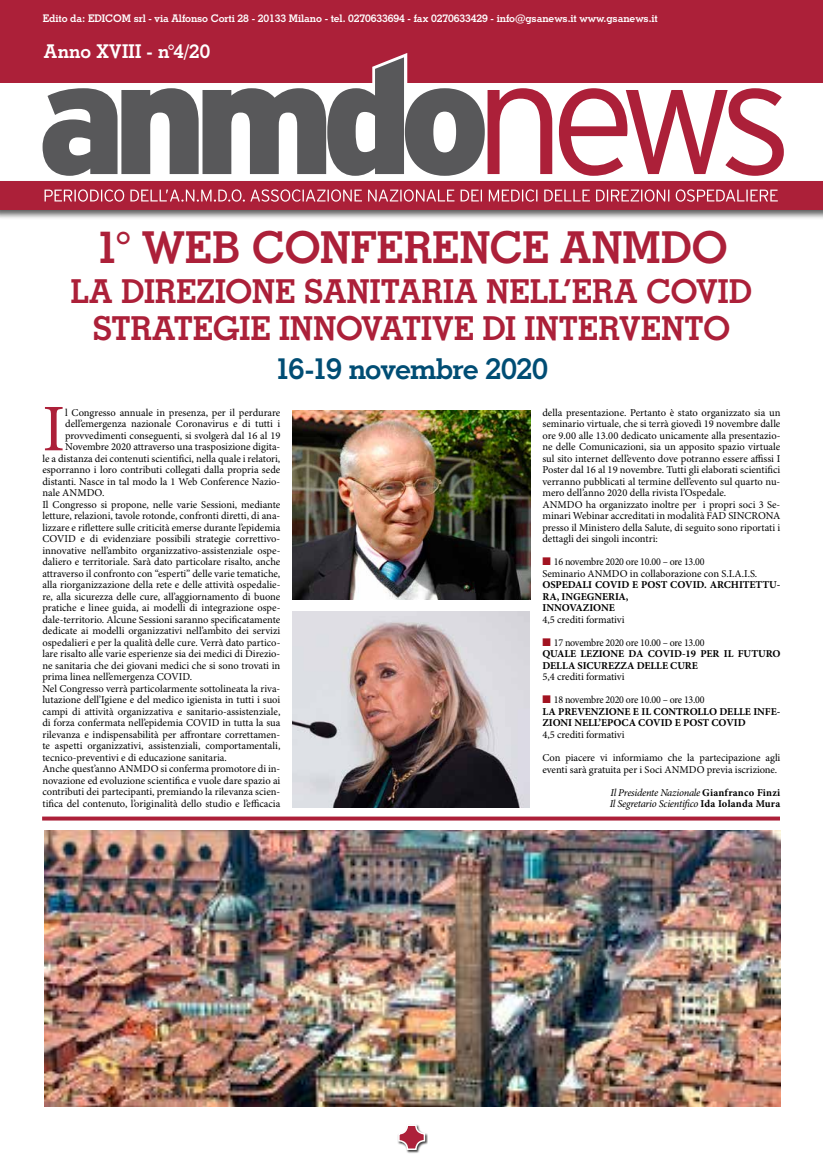
<style>
.page{position:relative;width:823px;height:1163px;background:#fff}
.page>*{position:absolute;margin:0;border:0;box-sizing:border-box;transform-origin:0 0}
.t1{font:66.6px "Minion Pro";color:#ac2039}
.t2{font:700 44px "Stymie BT";letter-spacing:-.01em;color:#ac2039}
.t3{font:700 33px/37px "Stymie BT";letter-spacing:-.01em;color:#ac2039;text-align:center}
.t4{font:700 29px "Stymie BT";letter-spacing:-.03em;color:#004d74}
.t5{font:700 19px "Stymie BT";letter-spacing:.015em;color:#fff}
.t6{font:10.5px/11.5px "Minion Pro";color:#000}
.t7{font:700 10.5px/11.5px "Minion Pro";letter-spacing:-.005em;color:#000}
.t8{font:700 10.5px "Stymie BT";letter-spacing:-.01em;color:#fff}
.t9{font:10.5px/11.5px "Minion Pro";color:#000;scale:.95 1}
.t10{font:italic 10.5px "Minion Pro";letter-spacing:-.025em;color:#000}
.s1{color:#a21321}
.s2{font-weight:400}
.s3{font-style:italic}
.s4{font-weight:700}
.s5{font-weight:700;font-style:normal}
</style>
<div class="page">
<div style="left:397px;top:1123px;width:31px;height:30px;background:#000;opacity:.75"></div>
<svg style="left:398px;top:1124px;width:26px;height:24px"></svg>
<div style="left:398px;top:1124px;width:27px;height:25px;border:2px solid #fff;border-radius:9px"></div>
<div style="left:0;top:0;width:822px;height:82px;background:#ac2039"></div>
<svg style="left:43px;top:57px;width:365px;height:100px"></svg>
<div style="left:0;top:179px;width:822px;height:41px;background:#000;opacity:.65"></div>
<div style="left:0;top:181px;width:822px;height:29px;background:#ac2039"></div>
<svg style="left:44px;top:67px;width:745px;height:135px"></svg>
<svg style="left:42px;top:816px;width:737px;height:4px;background:#b73e54"></svg>
<img style="left:292px;top:611px;width:237px;height:195px">
<img style="left:292px;top:410px;width:238px;height:189px">
<img style="left:44px;top:830px;width:736px;height:275px">
<p class="t8" style="left:43px;top:12px;width:616px">Edito da: EDICOM srl - via Alfonso Corti 28 - 20133 Milano - tel. 0270633694 - fax 0270633429 - info@gsanews.it www.gsanews.it</p>
<h3 class="t5" style="left:44px;top:40px;width:168px">Anno XVIII - n°4/20</h3>
<h2 class="t2" style="left:95px;top:220px;width:634px">1° WEB CONFERENCE ANMDO</h2>
<h3 class="t3" style="left:70px;top:272px;width:683px">LA DIREZIONE SANITARIA NELL’ERA COVID<br>STRATEGIE INNOVATIVE DI INTERVENTO</h3>
<h3 class="t4" style="left:274px;top:350px;width:275px">16-19 novembre 2020</h3>
<h1 class="t1" style="left:42px;top:389px;width:24px">I</h1>
<p class="t6" style="left:65px;top:407px;width:216px">l Congresso annuale in presenza, per il perdurare</p>
<p class="t6" style="left:65px;top:418px;width:217px">dell’emergenza nazionale Coronavirus e di tutti i</p>
<p class="t6" style="left:65px;top:430px;width:217px">provvedimenti conseguenti, si svolgerà dal 16 al 19</p>
<p class="t6" style="left:65px;top:441px;width:217px">Novembre 2020 attraverso una trasposizione digita-</p>
<p class="t6" style="left:42px;top:453px;width:239px">le a distanza dei contenuti scientifici, nella quale i relatori,</p>
<p class="t6" style="left:42px;top:464px;width:239px">esporranno i loro contributi collegati dalla propria sede</p>
<p class="t6" style="left:42px;top:476px;width:239px">distanti. Nasce in tal modo la 1 Web Conference Nazio-</p>
<p class="t6" style="left:42px;top:487px;width:64px">nale ANMDO.</p>
<p class="t6" style="left:42px;top:499px;width:239px">Il Congresso si propone, nelle varie Sessioni, mediante</p>
<p class="t6" style="left:42px;top:510px;width:239px">letture, relazioni, tavole rotonde, confronti diretti, di ana-</p>
<p class="t6" style="left:42px;top:522px;width:239px">lizzare e riflettere sulle criticità emerse durante l’epidemia</p>
<p class="t6" style="left:42px;top:533px;width:239px">COVID e di evidenziare possibili strategie correttivo-</p>
<p class="t6" style="left:42px;top:545px;width:239px">innovative nell’ambito organizzativo-assistenziale ospe-</p>
<p class="t6" style="left:42px;top:556px;width:239px">daliero e territoriale. Sarà dato particolare risalto, anche</p>
<p class="t6" style="left:42px;top:568px;width:239px">attraverso il confronto con “esperti” delle varie tematiche,</p>
<p class="t6" style="left:42px;top:579px;width:239px">alla riorganizzazione della rete e delle attività ospedalie-</p>
<p class="t6" style="left:42px;top:591px;width:239px">re, alla sicurezza delle cure, all’aggiornamento di buone</p>
<p class="t6" style="left:42px;top:602px;width:239px">pratiche e linee guida, ai modelli di integrazione ospe-</p>
<p class="t6" style="left:42px;top:614px;width:239px">dale-territorio. Alcune Sessioni saranno specificatamente</p>
<p class="t6" style="left:42px;top:625px;width:239px">dedicate ai modelli organizzativi nell’ambito dei servizi</p>
<p class="t6" style="left:42px;top:637px;width:239px">ospedalieri e per la qualità delle cure. Verrà dato partico-</p>
<p class="t6" style="left:42px;top:648px;width:239px">lare risalto alle varie esperienze sia dei medici di Direzio-</p>
<p class="t6" style="left:42px;top:660px;width:239px">ne sanitaria che dei giovani medici che si sono trovati in</p>
<p class="t6" style="left:42px;top:671px;width:151px">prima linea nell’emergenza COVID.</p>
<p class="t6" style="left:42px;top:683px;width:239px">Nel Congresso verrà particolarmente sottolineata la riva-</p>
<p class="t6" style="left:42px;top:694px;width:239px">lutazione dell’Igiene e del medico igienista in tutti i suoi</p>
<p class="t6" style="left:42px;top:706px;width:239px">campi di attività organizzativa e sanitario-assistenziale,</p>
<p class="t6" style="left:42px;top:717px;width:239px">di forza confermata nell’epidemia COVID in tutta la sua</p>
<p class="t6" style="left:42px;top:729px;width:239px">rilevanza e indispensabilità per affrontare correttamen-</p>
<p class="t6" style="left:42px;top:740px;width:239px">te aspetti organizzativi, assistenziali, comportamentali,</p>
<p class="t6" style="left:42px;top:752px;width:186px">tecnico-preventivi e di educazione sanitaria.</p>
<p class="t6" style="left:42px;top:763px;width:239px">Anche quest’anno ANMDO si conferma promotore di in-</p>
<p class="t6" style="left:42px;top:775px;width:239px">novazione ed evoluzione scientifica e vuole dare spazio ai</p>
<p class="t6" style="left:42px;top:786px;width:239px">contributi dei partecipanti, premiando la rilevanza scien-</p>
<p class="t6" style="left:42px;top:798px;width:239px">tifica del contenuto, l’originalità dello studio e l’efficacia</p>
<p class="t6" style="left:542px;top:407px;width:239px">della presentazione. Pertanto è stato organizzato sia un seminario virtuale, che si terrà giovedì 19 novembre dalle ore 9.00 alle 13.00 dedicato unicamente alla presentazio&shy;ne delle Comunicazioni, sia un apposito spazio virtuale sul sito internet dell’evento dove potranno essere affissi I Poster dal 16 al 19 novembre. Tutti gli elaborati scientifici verranno pubblicati al termine dell’evento sul quarto nu&shy;mero dell’anno 2020 della rivista l’Ospedale.<br>ANMDO ha organizzato inoltre per i propri soci 3 Se&shy;minari Webinar accreditati in modalità FAD SINCRONA presso il Ministero della Salute, di seguito sono riportati i dettagli dei singoli incontri:</p>
<p class="t9" style="left:542px;top:556px;width:227px"><span class="s1">■</span> 16 novembre 2020 ore 10.00 – ore 13.00<br>Seminario ANMDO in collaborazione con S.I.A.I.S.</p>
<p class="t7" style="left:542px;top:579px;width:239px">OSPEDALI COVID E POST COVID. ARCHITETTU-<br>RA, INGEGNERIA,<br>INNOVAZIONE</p>
<p class="t6" style="left:542px;top:614px;width:84px">4,5 crediti formativi</p>
<p class="t7" style="left:542px;top:637px;width:239px"><span class="s1">■</span> <span class="s2">17 novembre 2020 ore 10.00 – ore 13.00<br></span>QUALE LEZIONE DA COVID-19 PER IL FUTURO<br>DELLA SICUREZZA DELLE CURE</p>
<p class="t6" style="left:542px;top:671px;width:84px">5,4 crediti formativi</p>
<p class="t7" style="left:542px;top:694px;width:239px"><span class="s1">■</span> <span class="s2">18 novembre 2020 ore 10.00 – ore 13.00<br></span>LA PREVENZIONE E IL CONTROLLO DELLE INFE-<br>ZIONI NELL’EPOCA COVID E POST COVID</p>
<p class="t6" style="left:542px;top:723px;width:239px;line-height:23px">4,5 crediti formativi<br>Con piacere vi informiamo che la partecipazione agli</p>
<p class="t6" style="left:542px;top:758px;width:239px;line-height:23px;text-align:right">eventi sarà gratuita per i Soci ANMDO previa iscrizione.<br><span class="s3">Il Presidente Nazionale</span> <span class="s4">Gianfranco Finzi</span></p>
<p class="t10" style="left:609px;top:797px;width:172px">Il Segretario Scientifico <span class="s5">Ida Iolanda Mura</span></p>
</div>
